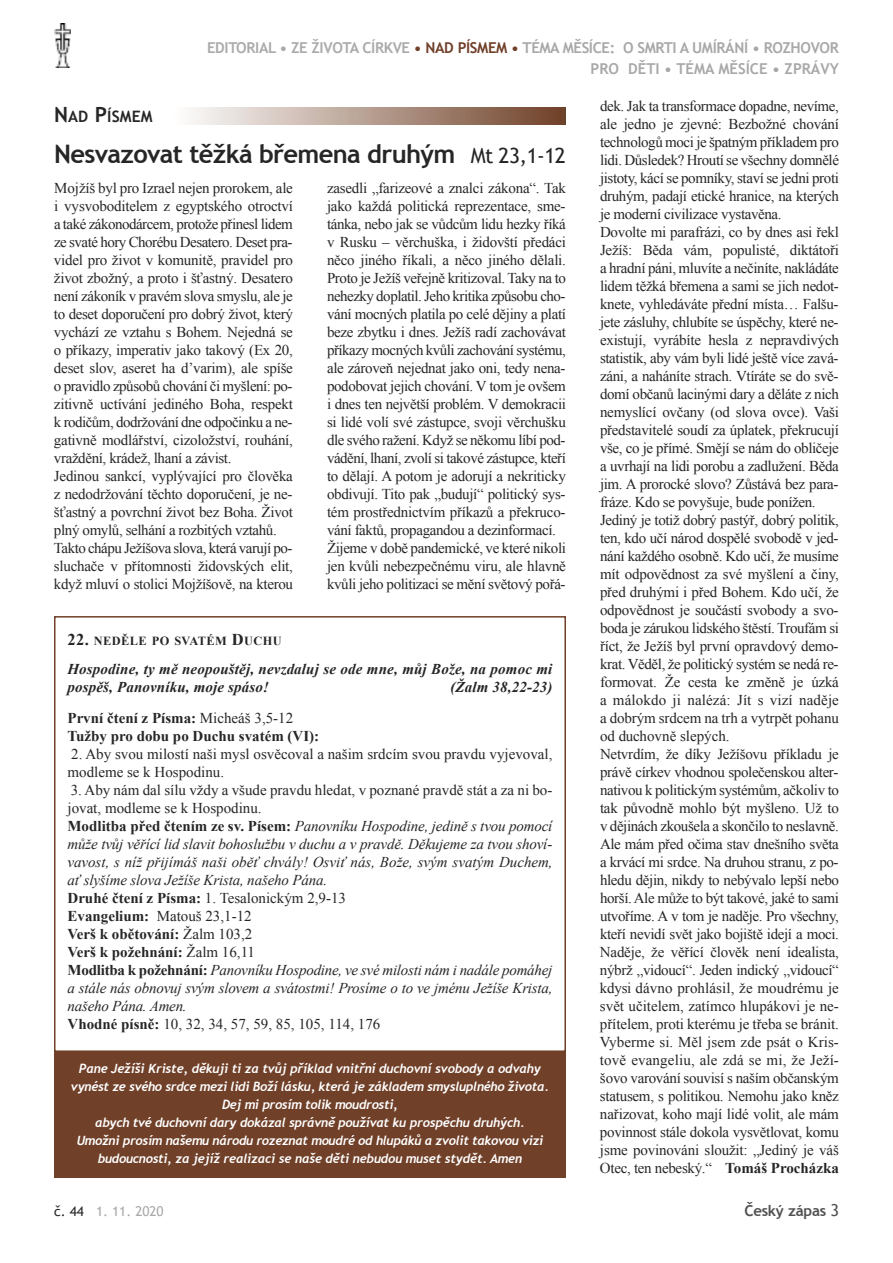
<style>
.page{position:relative;width:893px;height:1263px;background:#fff}
.page>*{position:absolute;margin:0;border:0;box-sizing:border-box;transform-origin:0 0}
.t1{font:700 25.5px "Trebuchet MS";letter-spacing:-.025em;color:#272627}
.t2{font:700 15.75px "Trebuchet MS";letter-spacing:.005em;color:#272627}
.t3{font:15px/18px "Times New Roman";letter-spacing:-.02em;color:#272627}
.t4{font:italic 15px/18px "Times New Roman";letter-spacing:-.01em;color:#272627}
.t5{font:italic 700 15px/18px "Times New Roman";letter-spacing:.01em;color:#272627}
.t6{font:700 15px/21px "Trebuchet MS";letter-spacing:-.025em;color:#a9a8a9;text-align:right}
.t7{font:15px/18px "Times New Roman";color:#272627}
.t8{font:700 15px/18px "Times New Roman";color:#272627}
.t9{font:700 15px "Trebuchet MS";letter-spacing:-.015em;color:#525152}
.t10{font:13.5px "Trebuchet MS";color:#a9a8a9}
.t11{font:italic 700 12.75px/18px "Trebuchet";letter-spacing:-.025em;color:#fff;text-align:center}
.t12{font:700 12.3px "Times New Roman";letter-spacing:.035em;color:#272627}
.s1{color:#abaaab}
.s2{color:#704029}
.s3{font-size:21px}
.s4{font-weight:400;font-size:21px}
.s5{font-size:16.5px}
.s6{font-weight:400}
.s7{font-style:normal}
.s8{font-weight:700;font-style:normal}
.s9{color:#272627}
.s10{font-weight:700}
.s11{font-weight:400;font-size:16.5px}
</style>
<div class="page">
<img style="left:54px;top:24px;width:17px;height:43px">
<div style="left:54px;top:616px;width:512px;height:436px;border:2px solid #704029"></div>
<div style="left:54px;top:1051px;width:512px;height:127px;background:#704029"></div>
<img style="left:190px;top:108px;width:376px;height:17px">
<p class="t6" style="left:207px;top:37px;width:633px"><span class="s1">EDITORIAL • ZE ŽIVOTA CÍRKVE</span> <span class="s2">• NAD PÍSMEM •</span> TÉMA MĚSÍCE: O SMRTI A UMÍRÁNÍ • ROZHOVOR<br>PRO DĚTI • TÉMA MĚSÍCE • ZPRÁVY</p>
<p class="t2" style="left:54px;top:107px;width:100px"><span class="s3">N</span>AD <span class="s3">P</span>ÍSMEM</p>
<h1 class="t1" style="left:54px;top:139px;width:513px">NESVAZOVAT TĚŽKÁ BŘEMENA DRUHÝM <span class="s4">Mt 23,1-12</span></h1>
<p class="t3" style="left:54px;top:179px;width:240px">Mojžíš byl pro Izrael nejen prorokem, ale i vysvoboditelem z egyptského otroctví a také zákonodárcem, protože přinesl lidem ze svaté hory Chorébu Desatero. Deset pra&shy;videl pro život v komunitě, pravidel pro život zbožný, a proto i šťastný. Desatero není zákoník v pravém slova smyslu, ale je to deset doporučení pro dobrý život, který vychází ze vztahu s Bohem. Nejedná se o příkazy, imperativ jako takový (Ex 20, deset slov, aseret ha d’varim), ale spíše o pravidlo způsobů chování či myšlení: po&shy;zitivně uctívání jediného Boha, respekt k rodičům, dodržování dne odpočinku a ne&shy;gativně modlářství, cizoložství, rouhání, vraždění, krádež, lhaní a závist.<br>Jedinou sankcí, vyplývající pro člověka z nedodržování těchto doporučení, je ne&shy;šťastný a povrchní život bez Boha. Život plný omylů, selhání a rozbitých vztahů.<br>Takto chápu Ježíšova slova, která varují po&shy;sluchače v přítomnosti židovských elit, když mluví o stolici Mojžíšově, na kterou</p>
<p class="t3" style="left:327px;top:179px;width:240px">zasedli „farizeové a znalci zákona“. Tak jako každá politická reprezentace, sme&shy;tánka, nebo jak se vůdcům lidu hezky říká v Rusku – věrchuška, i židovští předáci něco jiného říkali, a něco jiného dělali.<br>Proto je Ježíš veřejně kritizoval. Taky na to nehezky doplatil. Jeho kritika způsobu cho&shy;vání mocných platila po celé dějiny a platí beze zbytku i dnes. Ježíš radí zachovávat příkazy mocných kvůli zachování systému, ale zároveň nejednat jako oni, tedy nena&shy;podobovat jejich chování. V tom je ovšem i dnes ten největší problém. V demokracii si lidé volí své zástupce, svoji věrchušku dle svého ražení. Když se někomu líbí pod&shy;vádění, lhaní, zvolí si takové zástupce, kteří to dělají. A potom je adorují a nekriticky obdivují. Tito pak „budují“ politický sys&shy;tém prostřednictvím příkazů a překruco&shy;vání faktů, propagandou a dezinformací.<br>Žijeme v době pandemické, ve které nikoli jen kvůli nebezpečnému viru, ale hlavně kvůli jeho politizaci se mění světový pořá-</p>
<p class="t12" style="left:67px;top:633px;width:216px"><span class="s5">22.</span> neděle Po svatém <span class="s5">d</span>uchu</p>
<p class="t5" style="left:67px;top:660px;width:486px">Hospodine, ty mě neopouštěj, nevzdaluj se ode mne, můj Bože, na pomoc mi pospěš, Panovníku, moje spáso!</p>
<p class="t5" style="left:450px;top:678px;width:104px">(Žalm 38,22-23)</p>
<p class="t8" style="left:67px;top:709px;width:253px">První čtení z Písma: <span class="s6">Micheáš 3,5-12 </span>tužby pro dobu po duchu svatém (vI):</p>
<p class="t7" style="left:67px;top:745px;width:486px">2. Aby svou milostí naši mysl osvěcoval a našim srdcím svou pravdu vyjevoval, modleme se k Hospodinu.</p>
<p class="t4" style="left:67px;top:781px;width:486px"><span class="s7">3. Aby nám dal sílu vždy a všude pravdu hledat, v poznané pravdě stát a za ni bo&shy;jovat, modleme se k Hospodinu.<br></span><span class="s8">modlitba před čtením ze sv. Písem:</span> Panovníku Hospodine, jedině s tvou pomocí může tvůj věřící lid slavit bohoslužbu v duchu a v pravdě. Děkujeme za tvou shoví&shy;vavost, s níž přijímáš naši oběť chvály! Osviť nás, Bože, svým svatým Duchem, ať slyšíme slova Ježíše Krista, našeho Pána.<br><span class="s8">druhé čtení z Písma:</span> <span class="s7">1. Tesalonickým 2,9-13<br></span><span class="s8">evangelium:</span> <span class="s7">Matouš 23,1-12<br></span><span class="s8">verš k obětování:</span> <span class="s7">Žalm 103,2<br></span><span class="s8">verš k požehnání:</span> <span class="s7">Žalm 16,11<br></span><span class="s8">modlitba k požehnání:</span> Panovníku Hospodine, ve své milosti nám i nadále pomáhej a stále nás obnovuj svým slovem a svátostmi! Prosíme o to ve jménu Ježíše Krista, našeho Pána. Amen.<br><span class="s8">vhodné písně:</span> <span class="s7">10, 32, 34, 57, 59, 85, 105, 114, 176</span></p>
<p class="t11" style="left:71px;top:1059px;width:480px">Pane Ježíši Kriste, děkuji ti za tvůj příklad vnitřní duchovní svobody a odvahy vynést ze svého srdce mezi lidi Boží lásku, která je základem smysluplného života.<br>Dej mi prosím tolik moudrosti,<br>abych tvé duchovní dary dokázal správně používat ku prospěchu druhých.<br>Umožni prosím našemu národu rozeznat moudré od hlupáků a zvolit takovou vizi budoucnosti, za jejíž realizaci se naše děti nebudou muset stydět. Amen</p>
<p class="t10" style="left:54px;top:1203px;width:111px"><span class="s9">č. 44</span> 1. 11. 2020</p>
<p class="t3" style="left:600px;top:97px;width:240px">dek. Jak ta transformace dopadne, nevíme, ale jedno je zjevné: Bezbožné chování technologů moci je špatným příkladem pro lidi. Důsledek? Hroutí se všechny domnělé jistoty, kácí se pomníky, staví se jedni proti druhým, padají etické hranice, na kterých je moderní civilizace vystavěna.<br>Dovolte mi parafrázi, co by dnes asi řekl Ježíš: Běda vám, populisté, diktátoři a hradní páni, mluvíte a nečiníte, nakládáte lidem těžká břemena a sami se jich nedot&shy;knete, vyhledáváte přední místa… Falšu&shy;jete zásluhy, chlubíte se úspěchy, které ne&shy;existují, vyrábíte hesla z nepravdivých statistik, aby vám byli lidé ještě více zavá&shy;záni, a naháníte strach. Vtíráte se do svě&shy;domí občanů lacinými dary a děláte z nich nemyslící ovčany (od slova ovce). Vaši představitelé soudí za úplatek, překrucují vše, co je přímé. Smějí se nám do obličeje a uvrhají na lidi porobu a zadlužení. Běda jim. A prorocké slovo? Zůstává bez para&shy;fráze. Kdo se povyšuje, bude ponížen.<br>Jediný je totiž dobrý pastýř, dobrý politik, ten, kdo učí národ dospělé svobodě v jed&shy;nání každého osobně. Kdo učí, že musíme mít odpovědnost za své myšlení a činy, před druhými i před Bohem. Kdo učí, že odpovědnost je součástí svobody a svo&shy;boda je zárukou lidského štěstí. Troufám si říct, že Ježíš byl první opravdový demo&shy;krat. Věděl, že politický systém se nedá re&shy;formovat. Že cesta ke změně je úzká a málokdo ji nalézá: Jít s vizí naděje a dobrým srdcem na trh a vytrpět pohanu od duchovně slepých.<br>Netvrdím, že díky Ježíšovu příkladu je právě církev vhodnou společenskou alter&shy;nativou k politickým systémům, ačkoliv to tak původně mohlo být myšleno. Už to v dějinách zkoušela a skončilo to neslavně.<br>Ale mám před očima stav dnešního světa a krvácí mi srdce. Na druhou stranu, z po&shy;hledu dějin, nikdy to nebývalo lepší nebo horší.Ale může to být takové, jaké to sami utvoříme. A v tom je naděje. Pro všechny, kteří nevidí svět jako bojiště idejí a moci.<br>Naděje, že věřící člověk není idealista, nýbrž „vidoucí“. Jeden indický „vidoucí“ kdysi dávno prohlásil, že moudrému je svět učitelem, zatímco hlupákovi je ne&shy;přítelem, proti kterému je třeba se bránit.<br>Vyberme si. Měl jsem zde psát o Kris&shy;tově evangeliu, ale zdá se mi, že Ježí&shy;šovo varování souvisí s naším občanským statusem, s politikou. Nemohu jako kněz nařizovat, koho mají lidé volit, ale mám povinnost stále dokola vysvětlovat, komu jsme povinováni sloužit: „Jediný je váš Otec, ten nebeský.“ <span class="s10">tomáš Procházka</span></p>
<p class="t9" style="left:744px;top:1202px;width:96px">ČESKÝ ZÁPAS <span class="s11">3</span></p>
</div>
